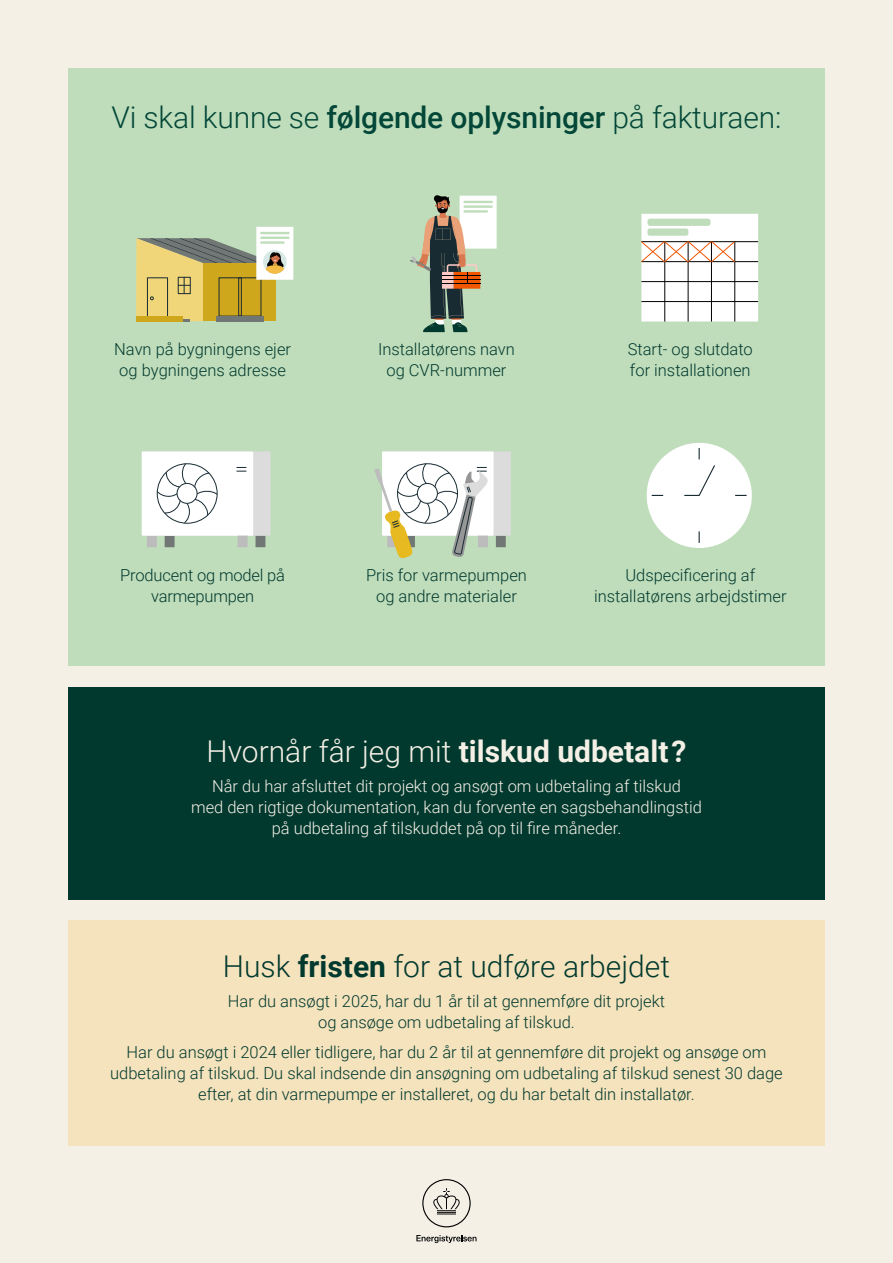
<style>
.page{position:relative;width:893px;height:1263px;background:#f4f0e6}
.page>*{position:absolute;margin:0;border:0;box-sizing:border-box;transform-origin:0 0}
.t1{font:300 30px "Roboto";letter-spacing:-.005em;color:#034738}
.t2{font:300 30px "Roboto";color:#f4f0e6}
.t3{font:300 30px "Roboto";color:#02392e}
.t4{font:300 16.5px/21px "Roboto";color:#02392e;text-align:center}
.t5{font:300 16.5px/21px "Roboto";color:#f4f0e6;text-align:center}
.s1{font-weight:500}
.s2{font-weight:700}
</style>
<div class="page">
<div style="left:68px;top:68px;width:757px;height:597px;background:#bfddbb"></div>
<div style="left:68px;top:921px;width:757px;height:225px;background:#f5e3bd"></div>
<div style="left:68px;top:687px;width:757px;height:212px;background:#02392e"></div>
<svg style="left:422px;top:1179px;width:49px;height:48px"></svg>
<svg style="left:416px;top:1235px;width:60px;height:8px"></svg>
<svg style="left:136px;top:227px;width:157px;height:94px"></svg>
<svg style="left:641px;top:214px;width:117px;height:108px;background:#ecebe7"></svg>
<div style="left:647px;top:443px;width:105px;height:105px;background:#fff;border-radius:50%"></div>
<svg style="left:735px;top:495px;width:12px;height:1px"></svg>
<svg style="left:699px;top:531px;width:1px;height:12px"></svg>
<svg style="left:684px;top:448px;width:31px;height:48px"></svg>
<svg style="left:410px;top:195px;width:87px;height:137px"></svg>
<svg style="left:165px;top:536px;width:10px;height:11px"></svg>
<svg style="left:256px;top:536px;width:9px;height:11px"></svg>
<svg style="left:147px;top:536px;width:10px;height:11px"></svg>
<div style="left:142px;top:451px;width:129px;height:85px;background:#dcdcdc"></div>
<div style="left:142px;top:451px;width:111px;height:85px;background:#fff"></div>
<svg style="left:236px;top:467px;width:10px;height:5px"></svg>
<svg style="left:156px;top:463px;width:62px;height:61px"></svg>
<div style="left:177px;top:483px;width:20px;height:21px;border:1px solid #182b33;border-radius:50%"></div>
<svg style="left:238px;top:536px;width:10px;height:11px"></svg>
<svg style="left:496px;top:536px;width:10px;height:11px"></svg>
<div style="left:382px;top:451px;width:129px;height:85px;background:#dcdcdc"></div>
<div style="left:382px;top:451px;width:112px;height:85px;background:#fff"></div>
<svg style="left:374px;top:463px;width:114px;height:95px"></svg>
<h1 class="t1" style="left:112px;top:96px;width:671px">Vi skal kunne se <span class="s1">følgende oplysninger</span> på fakturaen:</h1>
<p class="t4" style="left:114px;top:338px;width:178px">Navn på bygningens ejer og bygningens adresse</p>
<p class="t4" style="left:378px;top:338px;width:138px">Installatørens navn og CVR-nummer</p>
<p class="t4" style="left:628px;top:338px;width:127px;text-align:left">Start- og slutdato for installationen</p>
<p class="t4" style="left:120px;top:564px;width:166px">Producent og model på varmepumpen</p>
<p class="t4" style="left:366px;top:564px;width:162px">Pris for varmepumpen og andre materialer</p>
<p class="t4" style="left:594px;top:564px;width:194px">Udspecificering af installatørens arbejdstimer</p>
<h1 class="t2" style="left:206px;top:730px;width:481px">Hvornår får jeg mit <span class="s2">tilskud udbetalt ?</span></h1>
<p class="t5" style="left:191px;top:775px;width:512px">Når du har afsluttet dit projekt og ansøgt om udbetaling af tilskud<br>med den rigtige dokumentation, kan du forvente en sagsbehandlingstid på udbetaling af tilskuddet på op til fire måneder.</p>
<h1 class="t3" style="left:223px;top:945px;width:449px">Husk <span class="s2">fristen</span> for at udføre arbejdet</h1>
<p class="t4" style="left:228px;top:990px;width:439px">Har du ansøgt i 2025, har du 1 år til at gennemføre dit projekt og ansøge om udbetaling af tilskud.</p>
<p class="t4" style="left:110px;top:1041px;width:674px">Har du ansøgt i 2024 eller tidligere, har du 2 år til at gennemføre dit projekt og ansøge om udbetaling af tilskud. Du skal indsende din ansøgning om udbetaling af tilskud senest 30 dage efter, at din varmepumpe er installeret, og du har betalt din installatør.</p>
</div>
